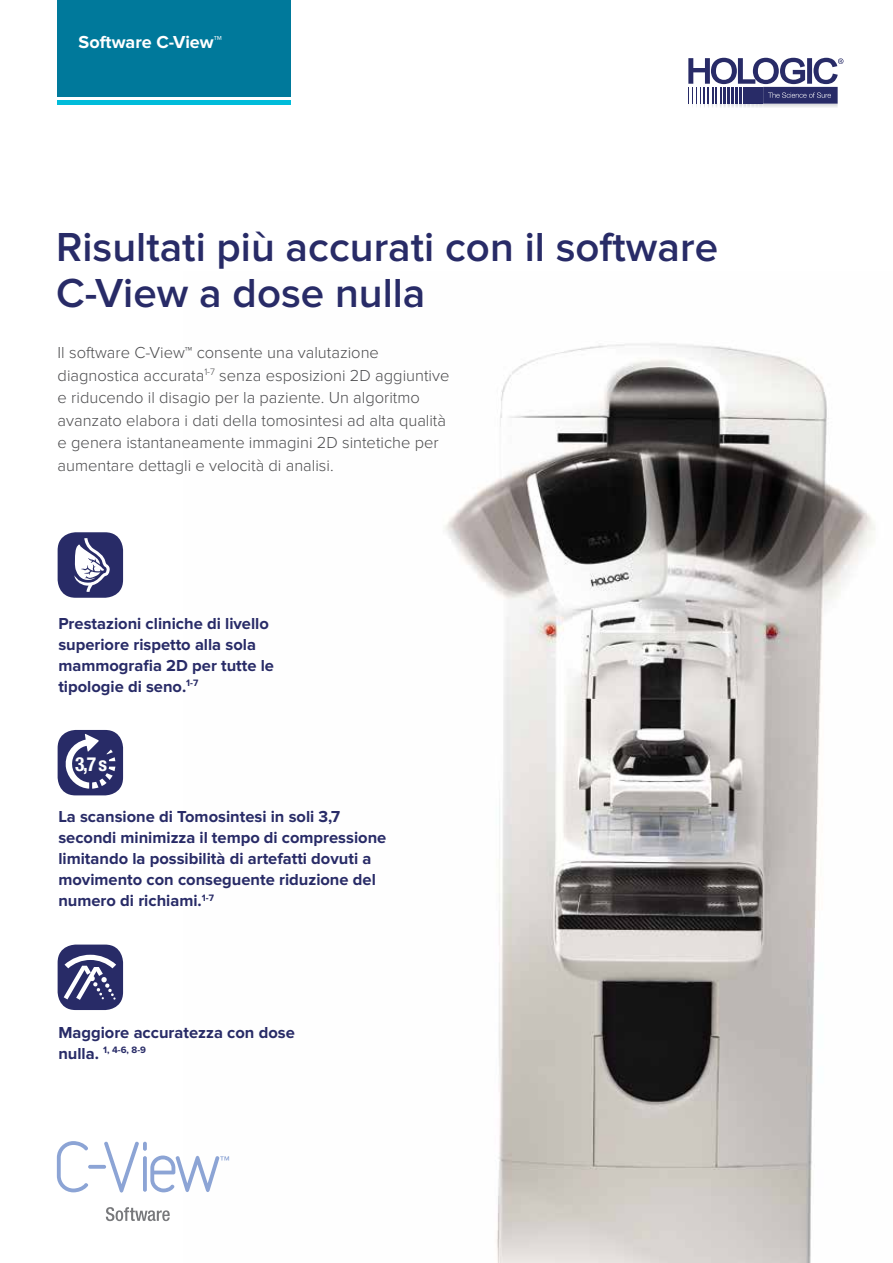
<style>
.page{position:relative;width:893px;height:1263px;background:#fff}
.page>*{position:absolute;margin:0;border:0;box-sizing:border-box;transform-origin:0 0}
.t1{font:600 42px/46.5px "Proxima Nova";color:#282b67}
.t2{font:700 condensed 19.5px "Helvetica Neue LT Std";color:#fff}
.t3{font:700 18px "Proxima Nova";color:#fff}
.t4{font:700 16.5px/21px "Proxima Nova";color:#282b67}
.t5{font:300 16.5px/22.5px "Proxima Nova";color:#4d4d4f}
.t6{font:700 9.6px "Proxima Nova";color:#282b67}
.s1{font-size:16.5px}
</style>
<div class="page">
<img style="left:229px;top:343px;width:646px;height:920px">
<svg style="left:688px;top:58px;width:155px;height:49px"></svg>
<div style="left:57px;top:0;width:233px;height:96px;background:#00799b"></div>
<div style="left:57px;top:100px;width:233px;height:5px;background:#00bcda"></div>
<svg style="left:57px;top:1141px;width:31px;height:51px"></svg>
<svg style="left:88px;top:1165px;width:18px;height:4px"></svg>
<svg style="left:104px;top:1142px;width:125px;height:50px"></svg>
<svg style="left:106px;top:1207px;width:64px;height:14px"></svg>
<div style="left:58px;top:532px;width:65px;height:66px;background:#282b67;border-radius:18px"></div>
<svg style="left:74px;top:538px;width:36px;height:54px"></svg>
<div style="left:58px;top:944px;width:65px;height:66px;background:#282b67;border-radius:18px"></div>
<svg style="left:64px;top:955px;width:52px;height:45px"></svg>
<div style="left:58px;top:730px;width:65px;height:65px;background:#282b67;border-radius:18px"></div>
<svg style="left:63px;top:734px;width:52px;height:55px"></svg>
<p class="t3" style="left:79px;top:32px;width:145px">Software C-View™</p>
<h1 class="t1" style="left:56px;top:224px;width:663px">Risultati più accurati con il software<br>C-View a dose nulla</h1>
<p class="t5" style="left:58px;top:342px;width:393px">Il software C-View™ consente una valutazione diagnostica accurata<sup>1-7</sup> senza esposizioni 2D aggiuntive e riducendo il disagio per la paziente. Un algoritmo avanzato elabora i dati della tomosintesi ad alta qualità e genera istantaneamente immagini 2D sintetiche per aumentare dettagli e velocità di analisi.</p>
<p class="t4" style="left:58px;top:613px;width:217px">Prestazioni cliniche di livello superiore rispetto alla sola mammografia 2D per tutte le tipologie di seno.<sup>1-7</sup></p>
<p class="t2" style="left:75px;top:752px;width:34px">3,7 s</p>
<p class="t4" style="left:58px;top:807px;width:329px">La scansione di Tomosintesi in soli 3,7 secondi minimizza il tempo di compressione limitando la possibilità di artefatti dovuti a movimento con conseguente riduzione del numero di richiami.<sup>1-7</sup></p>
<p class="t4" style="left:58px;top:1022px;width:238px">Maggiore accuratezza con dose</p>
<p class="t6" style="left:58px;top:1044px;width:89px"><span class="s1">nulla.</span> 1, 4-6, 8-9</p>
</div>
